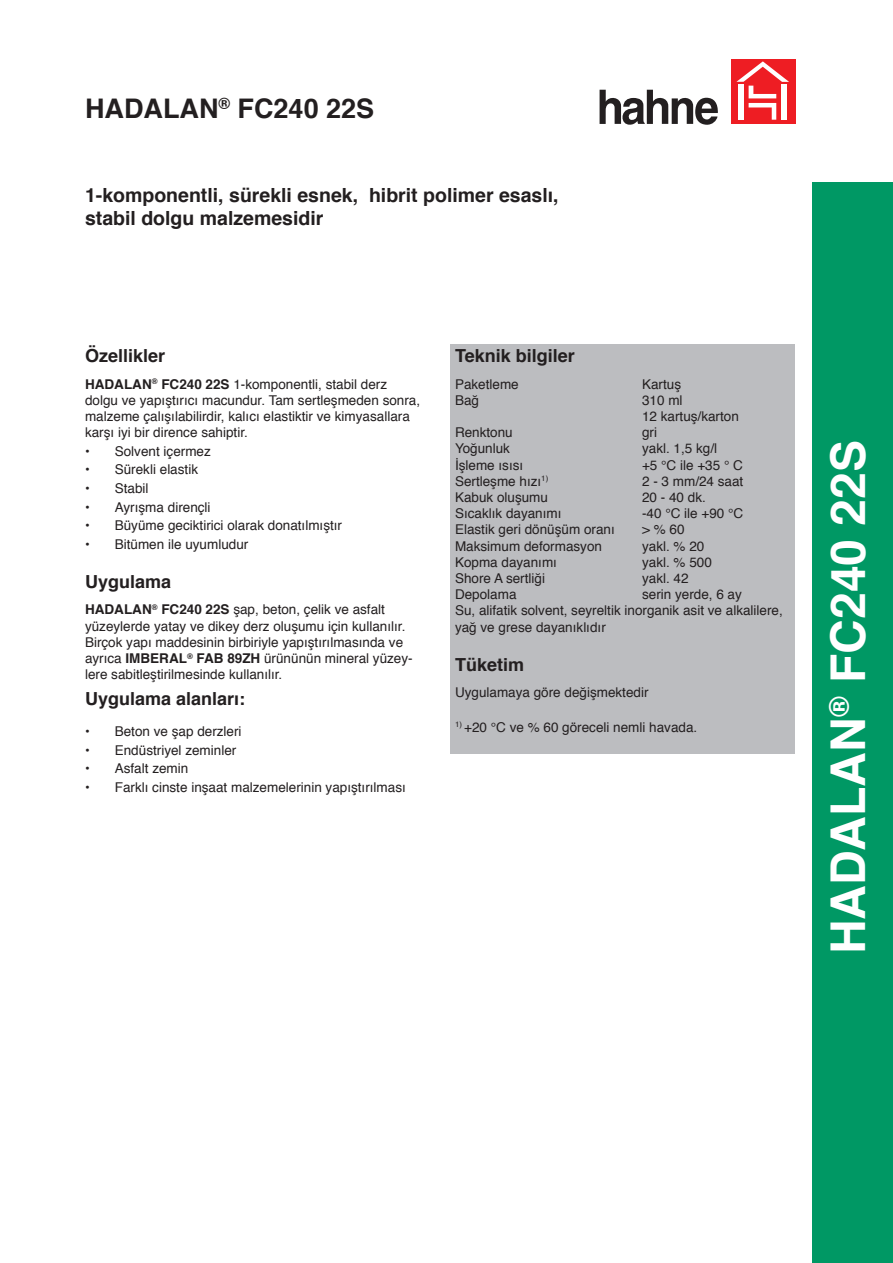
<style>
.page{position:relative;width:893px;height:1263px;background:#fff}
.page>*{position:absolute;margin:0;border:0;box-sizing:border-box;transform-origin:0 0}
.t1{font:700 48px "Helvetica";color:#fff}
.t2{font:700 27px "Helvetica";color:#231f20}
.t3{font:700 19.5px/23.4px "Helvetica";color:#231f20}
.t4{font:700 18px "Helvetica";color:#231f20}
.t5{font:13.5px/16.2px "Helvetica";color:#231f20}
.t6{font:700 13.5px "Helvetica";color:#231f20}
.s1{font-weight:700}
</style>
<div class="page">
<div style="left:731px;top:60px;width:64px;height:64px;background:#ee1d23"></div>
<svg style="left:736px;top:61px;width:53px;height:59px"></svg>
<div style="left:738px;top:84px;width:6px;height:36px;background:#fff"></div>
<div style="left:782px;top:84px;width:5px;height:36px;background:#fff"></div>
<svg style="left:600px;top:90px;width:118px;height:35px"></svg>
<div style="left:812px;top:183px;width:81px;height:1080px;background:#009864"></div>
<div style="left:451px;top:344px;width:344px;height:30px;background:#bcbdc0"></div>
<div style="left:451px;top:374px;width:344px;height:262px;background:#bcbdc0"></div>
<div style="left:451px;top:636px;width:344px;height:17px;background:#bcbdc0"></div>
<div style="left:451px;top:653px;width:344px;height:30px;background:#bcbdc0"></div>
<div style="left:451px;top:683px;width:344px;height:19px;background:#bcbdc0"></div>
<div style="left:451px;top:701px;width:344px;height:35px;background:#bcbdc0"></div>
<div style="left:451px;top:736px;width:344px;height:17px;background:#bcbdc0"></div>
<p class="t2" style="left:85px;top:87px;width:291px">HADALAN<sup>®</sup> FC240 22S</p>
<p class="t3" style="left:85px;top:183px;width:475px">1-komponentli, sürekli esnek, hibrit polimer esaslı, stabil dolgu malzemesidir</p>
<p class="t4" style="left:85px;top:341px;width:82px">Özellikler</p>
<p class="t5" style="left:85px;top:376px;width:337px"><span class="s1">HADALAN</span><sup>®</sup> <span class="s1">FC240 22S</span> 1-komponentli, stabil derz dolgu ve yapıştırıcı macundur. Tam sertleşmeden sonra, malzeme çalışılabilirdir, kalıcı elastiktir ve kimyasallara karşı iyi bir dirence sahiptir.</p>
<p class="t6" style="left:85px;top:440px;width:6px">•</p>
<p class="t5" style="left:115px;top:443px;width:98px">Solvent içermez</p>
<p class="t6" style="left:85px;top:459px;width:6px">•</p>
<p class="t5" style="left:115px;top:462px;width:85px">Sürekli elastik</p>
<p class="t6" style="left:85px;top:477px;width:6px">•</p>
<p class="t5" style="left:115px;top:481px;width:35px">Stabil</p>
<p class="t6" style="left:85px;top:496px;width:6px">•</p>
<p class="t5" style="left:115px;top:499px;width:97px">Ayrışma dirençli</p>
<p class="t6" style="left:85px;top:515px;width:6px">•</p>
<p class="t5" style="left:115px;top:518px;width:229px">Büyüme geciktirici olarak donatılmıştır</p>
<p class="t6" style="left:85px;top:533px;width:6px">•</p>
<p class="t5" style="left:115px;top:536px;width:135px">Bitümen ile uyumludur</p>
<p class="t4" style="left:85px;top:567px;width:88px">Uygulama</p>
<p class="t5" style="left:85px;top:602px;width:329px"><span class="s1">HADALAN</span><sup>®</sup> <span class="s1">FC240 22S</span> şap, beton, çelik ve asfalt yüzeylerde yatay ve dikey derz oluşumu için kullanılır.<br>Birçok yapı maddesinin birbiriyle yapıştırılmasında ve ayrıca <span class="s1">IMBERAL</span><sup>®</sup> <span class="s1">FAB 89ZH</span> ürününün mineral yüzey&shy;lere sabitleştirilmesinde kullanılır.</p>
<p class="t4" style="left:85px;top:685px;width:162px">Uygulama alanları:</p>
<p class="t6" style="left:85px;top:720px;width:6px">•</p>
<p class="t5" style="left:115px;top:724px;width:128px">Beton ve şap derzleri</p>
<p class="t6" style="left:85px;top:739px;width:6px">•</p>
<p class="t5" style="left:115px;top:742px;width:123px">Endüstriyel zeminler</p>
<p class="t6" style="left:85px;top:758px;width:6px">•</p>
<p class="t5" style="left:115px;top:761px;width:75px">Asfalt zemin</p>
<p class="t6" style="left:85px;top:776px;width:6px">•</p>
<p class="t5" style="left:115px;top:779px;width:293px">Farklı cinste inşaat malzemelerinin yapıştırılması</p>
<p class="t4" style="left:455px;top:341px;width:121px">Teknik bilgiler</p>
<p class="t5" style="left:455px;top:376px;width:65px">Paketleme</p>
<p class="t5" style="left:455px;top:392px;width:26px">Bağ</p>
<p class="t5" style="left:455px;top:425px;width:59px">Renktonu</p>
<p class="t5" style="left:455px;top:441px;width:57px">Yoğunluk</p>
<p class="t5" style="left:455px;top:457px;width:70px">İşleme ısısı</p>
<p class="t5" style="left:455px;top:473px;width:95px">Sertleşme hızı<sup>1)</sup></p>
<p class="t5" style="left:455px;top:490px;width:95px">Kabuk oluşumu</p>
<p class="t5" style="left:455px;top:506px;width:108px">Sıcaklık dayanımı</p>
<p class="t5" style="left:455px;top:522px;width:161px">Elastik geri dönüşüm oranı</p>
<p class="t5" style="left:455px;top:538px;width:149px">Maksimum deformasyon</p>
<p class="t5" style="left:455px;top:554px;width:104px">Kopma dayanımı</p>
<p class="t5" style="left:455px;top:571px;width:92px">Shore A sertliği</p>
<p class="t5" style="left:455px;top:587px;width:63px">Depolama</p>
<p class="t5" style="left:455px;top:603px;width:329px">Su, alifatik solvent, seyreltik inorganik asit ve alkalilere, yağ ve grese dayanıklıdır</p>
<p class="t5" style="left:642px;top:376px;width:41px">Kartuş</p>
<p class="t5" style="left:642px;top:392px;width:42px">310 ml</p>
<p class="t5" style="left:642px;top:409px;width:98px">12 kartuş/karton</p>
<p class="t5" style="left:642px;top:425px;width:16px">gri</p>
<p class="t5" style="left:642px;top:441px;width:77px">yakl. 1,5 kg/l</p>
<p class="t5" style="left:642px;top:457px;width:102px">+5 °C ile +35 ° C</p>
<p class="t5" style="left:642px;top:473px;width:103px">2 - 3 mm/24 saat</p>
<p class="t5" style="left:642px;top:490px;width:65px">20 - 40 dk.</p>
<p class="t5" style="left:642px;top:506px;width:103px">-40 °C ile +90 °C</p>
<p class="t5" style="left:642px;top:522px;width:44px">&gt; % 60</p>
<p class="t5" style="left:642px;top:538px;width:64px">yakl. % 20</p>
<p class="t5" style="left:642px;top:554px;width:71px">yakl. % 500</p>
<p class="t5" style="left:642px;top:571px;width:48px">yakl. 42</p>
<p class="t5" style="left:642px;top:587px;width:101px">serin yerde, 6 ay</p>
<p class="t4" style="left:455px;top:650px;width:71px">Tüketim</p>
<p class="t5" style="left:455px;top:685px;width:195px">Uygulamaya göre değişmektedir</p>
<p class="t5" style="left:455px;top:719px;width:244px"><sup>1)</sup> +20 °C ve % 60 göreceli nemli havada.</p>
<p class="t1" style="left:810px;top:954px;width:516px;rotate:-90deg">HADALAN<sup>®</sup> FC240 22S</p>
</div>
